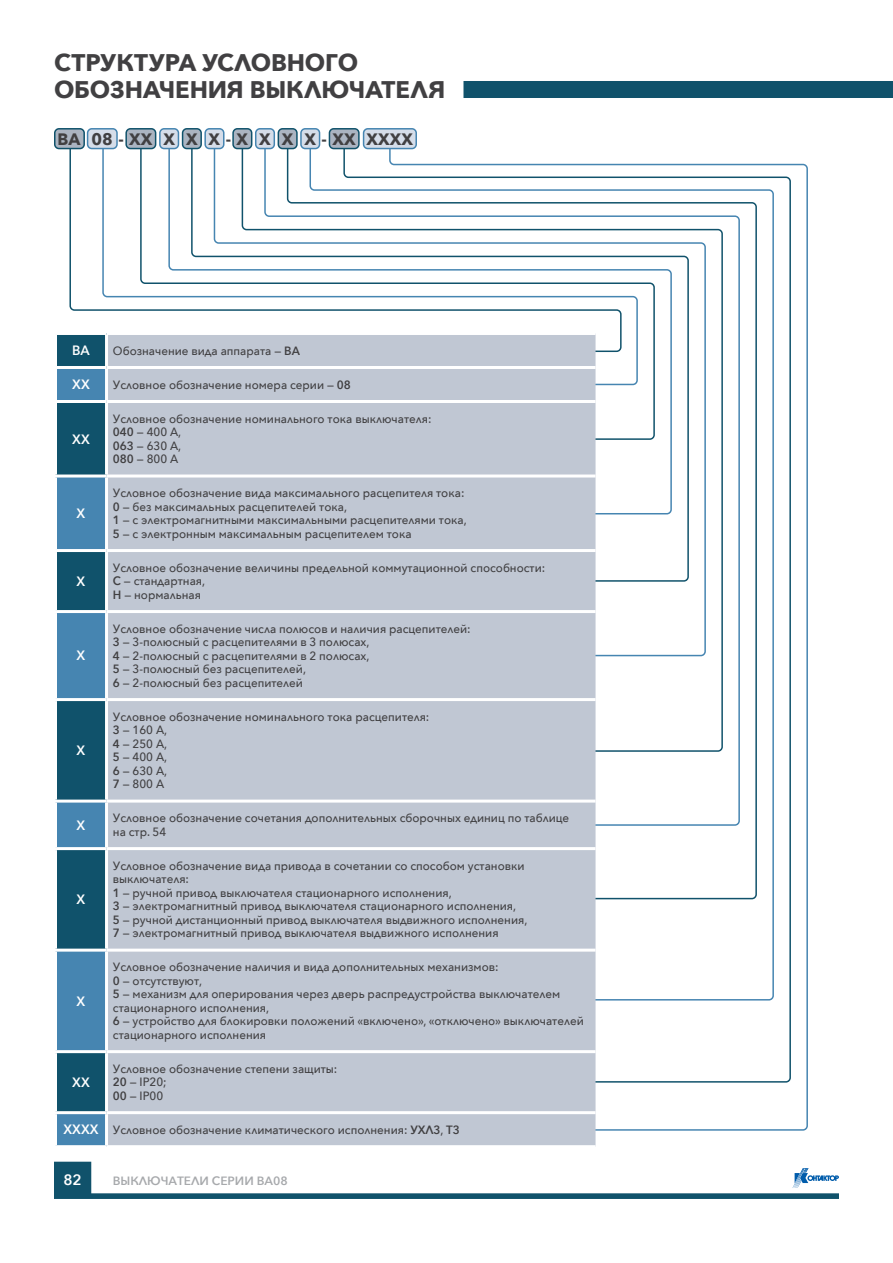
<style>
.page{position:relative;width:893px;height:1263px;background:#fff}
.page>*{position:absolute;margin:0;border:0;box-sizing:border-box;transform-origin:0 0}
.t1{font:700 24px/27px "Avenir Next";letter-spacing:-.005em;color:#414042}
.t2{font:700 16.5px "Avenir Next";color:#414042}
.t3{font:600 15px "Avenir Next";color:#fff}
.t4{font:600 13.5px "Avenir Next";color:#fff;scale:.96 1}
.t5{font:500 12px/13.5px "Avenir Next";color:#414042;scale:.96 1}
.t6{font:600 12px "Avenir Next";color:#a7a9ac}
.s1{font-weight:600}
.s2{font-weight:600;font-size:13.5px;color:#fff}
</style>
<div class="page">
<svg style="left:54px;top:1162px;width:785px;height:37px"></svg>
<div style="left:463px;top:81px;width:430px;height:17px;background:#10526b"></div>
<svg style="left:596px;top:163px;width:212px;height:968px"></svg>
<svg style="left:596px;top:163px;width:145px;height:663px"></svg>
<svg style="left:596px;top:163px;width:128px;height:589px"></svg>
<svg style="left:596px;top:163px;width:111px;height:494px"></svg>
<svg style="left:596px;top:163px;width:94px;height:419px"></svg>
<svg style="left:596px;top:163px;width:77px;height:352px"></svg>
<svg style="left:596px;top:163px;width:60px;height:278px"></svg>
<svg style="left:596px;top:163px;width:43px;height:223px"></svg>
<svg style="left:69px;top:145px;width:553px;height:208px"></svg>
<div style="left:56px;top:333px;width:51px;height:34px;background:#10526b"></div>
<div style="left:108px;top:333px;width:488px;height:814px;background:#c0c7d3"></div>
<svg style="left:57px;top:369px;width:48px;height:776px;background:#2a6b8d"></svg>
<hr style="left:54px;top:366px;width:53px;height:3px;background:#fff">
<hr style="left:107px;top:366px;width:488px;height:3px;background:#fff">
<hr style="left:54px;top:400px;width:53px;height:3px;background:#fff">
<hr style="left:107px;top:400px;width:488px;height:3px;background:#fff">
<hr style="left:54px;top:474px;width:53px;height:3px;background:#fff">
<hr style="left:107px;top:474px;width:488px;height:3px;background:#fff">
<hr style="left:54px;top:549px;width:53px;height:3px;background:#fff">
<hr style="left:107px;top:549px;width:488px;height:3px;background:#fff">
<hr style="left:54px;top:610px;width:53px;height:3px;background:#fff">
<hr style="left:107px;top:610px;width:488px;height:3px;background:#fff">
<hr style="left:54px;top:698px;width:53px;height:3px;background:#fff">
<hr style="left:107px;top:698px;width:488px;height:3px;background:#fff">
<hr style="left:54px;top:799px;width:53px;height:3px;background:#fff">
<hr style="left:107px;top:799px;width:488px;height:3px;background:#fff">
<hr style="left:54px;top:847px;width:53px;height:3px;background:#fff">
<hr style="left:107px;top:847px;width:488px;height:3px;background:#fff">
<hr style="left:54px;top:949px;width:53px;height:3px;background:#fff">
<hr style="left:107px;top:949px;width:488px;height:3px;background:#fff">
<hr style="left:54px;top:1050px;width:53px;height:3px;background:#fff">
<hr style="left:107px;top:1050px;width:488px;height:3px;background:#fff">
<hr style="left:54px;top:1111px;width:53px;height:3px;background:#fff">
<hr style="left:107px;top:1111px;width:488px;height:3px;background:#fff">
<hr style="left:54px;top:332px;width:53px;height:3px;background:#fff">
<hr style="left:54px;top:335px;width:3px;height:31px;background:#fff">
<hr style="left:107px;top:332px;width:488px;height:3px;background:#fff">
<hr style="left:105px;top:335px;width:3px;height:31px;background:#fff">
<hr style="left:107px;top:1145px;width:488px;height:3px;background:#fff">
<div style="left:88px;top:129px;width:29px;height:20px;background:#d5dde9;border-radius:4px"></div>
<div style="left:87px;top:128px;width:31px;height:21px;border:2px solid #4685b1;border-radius:4px"></div>
<div style="left:364px;top:129px;width:52px;height:20px;background:#d5dde9;border-radius:4px"></div>
<div style="left:363px;top:128px;width:54px;height:21px;border:2px solid #4685b1;border-radius:4px"></div>
<div style="left:160px;top:129px;width:18px;height:20px;background:#d5dde9;border-radius:4px"></div>
<div style="left:159px;top:128px;width:20px;height:21px;border:2px solid #4685b1;border-radius:4px"></div>
<div style="left:205px;top:129px;width:19px;height:20px;background:#d5dde9;border-radius:4px"></div>
<div style="left:204px;top:128px;width:21px;height:21px;border:2px solid #4685b1;border-radius:4px"></div>
<div style="left:256px;top:129px;width:18px;height:20px;background:#d5dde9;border-radius:4px"></div>
<div style="left:255px;top:128px;width:20px;height:21px;border:2px solid #4685b1;border-radius:4px"></div>
<div style="left:301px;top:129px;width:19px;height:20px;background:#d5dde9;border-radius:4px"></div>
<div style="left:300px;top:128px;width:20px;height:21px;border:2px solid #4685b1;border-radius:4px"></div>
<div style="left:126px;top:129px;width:30px;height:20px;background:#abb4c1;border-radius:4px"></div>
<div style="left:125px;top:128px;width:31px;height:21px;border:2px solid #10526b;border-radius:4px"></div>
<div style="left:329px;top:129px;width:30px;height:20px;background:#abb4c1;border-radius:4px"></div>
<div style="left:329px;top:128px;width:31px;height:21px;border:2px solid #10526b;border-radius:4px"></div>
<div style="left:55px;top:129px;width:29px;height:20px;background:#abb4c1;border-radius:4px"></div>
<div style="left:54px;top:128px;width:31px;height:21px;border:2px solid #10526b;border-radius:4px"></div>
<div style="left:233px;top:129px;width:19px;height:20px;background:#abb4c1;border-radius:4px"></div>
<div style="left:232px;top:128px;width:20px;height:21px;border:2px solid #10526b;border-radius:4px"></div>
<div style="left:278px;top:129px;width:19px;height:20px;background:#abb4c1;border-radius:4px"></div>
<div style="left:278px;top:128px;width:20px;height:21px;border:2px solid #10526b;border-radius:4px"></div>
<div style="left:183px;top:129px;width:18px;height:20px;background:#abb4c1;border-radius:4px"></div>
<div style="left:182px;top:128px;width:20px;height:21px;border:2px solid #10526b;border-radius:4px"></div>
<h1 class="t1" style="left:54px;top:49px;width:393px">СТРУКТУРА УСЛОВНОГО<br>ОБОЗНАЧЕНИЯ ВЫКЛЮЧАТЕЛЯ</h1>
<h2 class="t2" style="left:58px;top:124px;width:357px">ВА 08 - ХХ Х Х Х - Х Х Х Х - ХХ ХХХХ</h2>
<p class="t4" style="left:72px;top:339px;width:20px">ВА</p>
<p class="t5" style="left:113px;top:343px;width:196px">Обозначение вида аппарата — <span class="s1">ВА</span></p>
<p class="t4" style="left:72px;top:373px;width:20px">ХХ</p>
<p class="t5" style="left:113px;top:377px;width:249px">Условное обозначение номера серии — <span class="s1">08</span></p>
<p class="t4" style="left:72px;top:427px;width:20px">ХХ</p>
<p class="t4" style="left:77px;top:502px;width:11px">Х</p>
<p class="t4" style="left:77px;top:569px;width:11px">Х</p>
<p class="t4" style="left:77px;top:644px;width:11px">Х</p>
<p class="t4" style="left:77px;top:739px;width:11px">Х</p>
<p class="t5" style="left:113px;top:411px;width:333px">Условное обозначение номинального тока выключателя:<br><span class="s1">040</span> — 400 А,<br><span class="s1">063</span> — 630 А,<br><span class="s1">080</span> — 800 А</p>
<p class="t5" style="left:113px;top:486px;width:370px">Условное обозначение вида максимального расцепителя тока:<br><span class="s1">0</span> — без максимальных расцепителей тока,<br><span class="s1">1</span> — с электромагнитными максимальными расцепителями тока, <span class="s1">5</span> — с электронным максимальным расцепителем тока</p>
<p class="t5" style="left:113px;top:560px;width:452px">Условное обозначение величины предельной коммутационной способности:<br><span class="s1">С</span> — стандартная,<br><span class="s1">Н</span> — нормальная</p>
<p class="t5" style="left:113px;top:621px;width:374px">Условное обозначение числа полюсов и наличия расцепителей:<br><span class="s1">3</span> — 3-полюсный с расцепителями в 3 полюсах,<br><span class="s1">4</span> — 2-полюсный с расцепителями в 2 полюсах,<br><span class="s1">5</span> — 3-полюсный без расцепителей,<br><span class="s1">6</span> — 2-полюсный без расцепителей</p>
<p class="t5" style="left:113px;top:709px;width:331px">Условное обозначение номинального тока расцепителя:<br><span class="s1">3</span> — 160 А,<br><span class="s1">4</span> — 250 А,<br><span class="s1">5</span> — 400 А,<br><span class="s1">6</span> — 630 А,<br><span class="s1">7</span> — 800 А</p>
<p class="t4" style="left:77px;top:813px;width:11px">Х</p>
<p class="t5" style="left:113px;top:811px;width:477px">Условное обозначение сочетания дополнительных сборочных единиц по таблице на стр. 54</p>
<p class="t4" style="left:77px;top:888px;width:11px">Х</p>
<p class="t4" style="left:77px;top:989px;width:11px">Х</p>
<p class="t5" style="left:113px;top:858px;width:433px">Условное обозначение вида привода в сочетании со способом установки выключателя:<br><span class="s1">1</span> — ручной привод выключателя стационарного исполнения,<br><span class="s1">3</span> — электромагнитный привод выключателя стационарного исполнения,<br><span class="s1">5</span> — ручной дистанционный привод выключателя выдвижного исполнения, <span class="s1">7</span> — электромагнитный привод выключателя выдвижного исполнения</p>
<p class="t5" style="left:113px;top:960px;width:492px">Условное обозначение наличия и вида дополнительных механизмов:<br><span class="s1">0</span> — отсутствуют,<br><span class="s1">5</span> — механизм для оперирования через дверь распредустройства выключателем стационарного исполнения,<br><span class="s1">6</span> — устройство для блокировки положений «включено», «отключено» выключателей стационарного исполнения</p>
<p class="t5" style="left:113px;top:1061px;width:235px">Условное обозначение степени защиты:<br><span class="s1">20</span> — IP20;<br><span class="s1">00</span> — IP00</p>
<p class="t5" style="left:63px;top:1122px;width:414px"><span class="s2">ХХХХ</span> Условное обозначение климатического исполнения: <span class="s1">УХЛ3</span>, <span class="s1">Т3</span></p>
<p class="t4" style="left:72px;top:1071px;width:20px">ХХ</p>
<p class="t3" style="left:63px;top:1167px;width:20px">82</p>
<p class="t6" style="left:113px;top:1170px;width:177px">ВЫКЛЮЧАТЕЛИ СЕРИИ ВА08</p>
</div>
